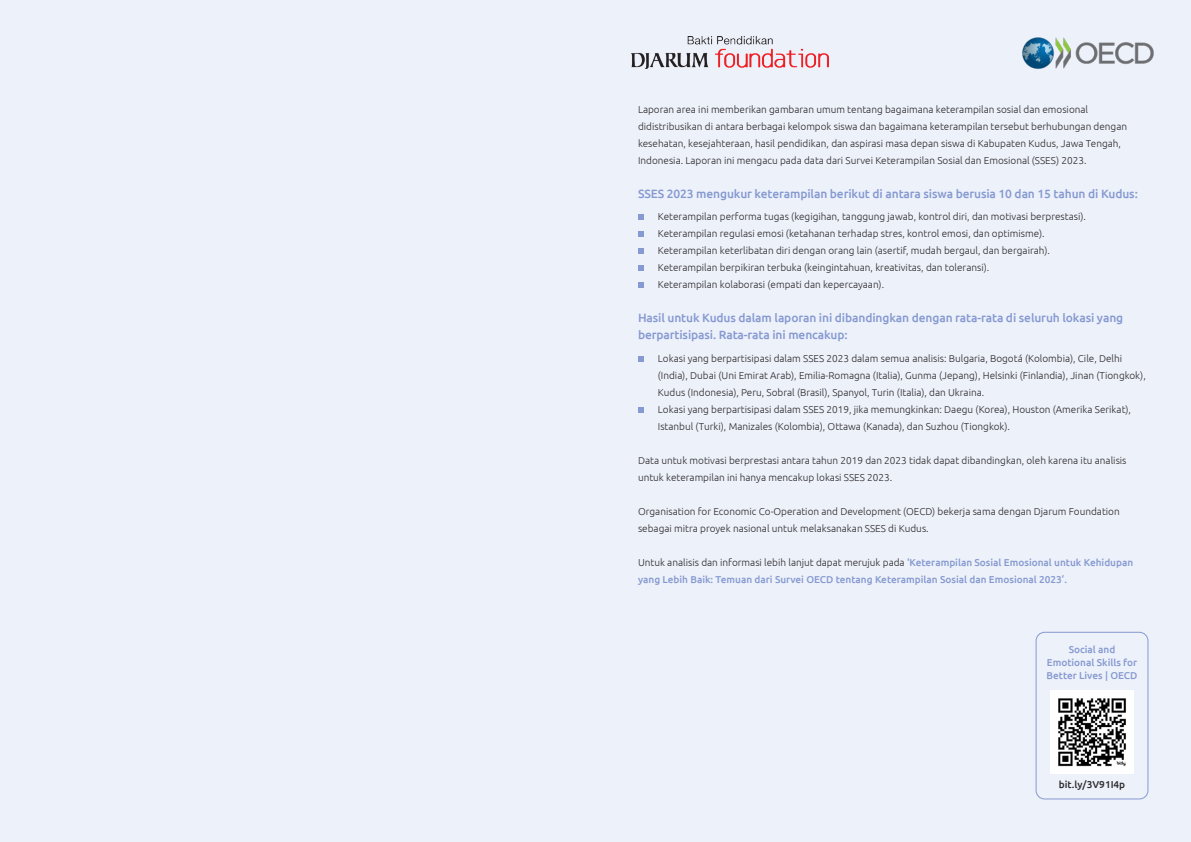
<style>
.page{position:relative;width:1191px;height:842px;background:#edf1fa}
.page>*{position:absolute;margin:0;border:0;box-sizing:border-box;transform-origin:0 0}
.t1{font:500 12px/17px "Ubuntu";letter-spacing:-.01em;color:#869ad1}
.t2{font:300 10px/17px "Ubuntu";color:#2c2a2c}
.t3{font:500 10px/13px "Ubuntu";color:#869ad1}
.t4{font:500 10px "Ubuntu";color:#2c2a2c}
.s1{font-weight:300;color:#2c2a2c}
</style>
<div class="page">
<img style="left:1022px;top:37px;width:132px;height:32px">
<img style="left:631px;top:36px;width:198px;height:33px">
<svg style="left:638px;top:407px;width:6px;height:6px"></svg>
<svg style="left:638px;top:356px;width:6px;height:6px"></svg>
<svg style="left:638px;top:282px;width:6px;height:6px"></svg>
<svg style="left:638px;top:265px;width:6px;height:6px"></svg>
<svg style="left:638px;top:248px;width:6px;height:6px"></svg>
<svg style="left:638px;top:231px;width:6px;height:6px"></svg>
<svg style="left:638px;top:214px;width:6px;height:6px"></svg>
<img style="left:1050px;top:690px;width:83px;height:84px">
<div style="left:1035px;top:632px;width:113px;height:167px;border:1px solid #869ad1;border-radius:9px"></div>
<p class="t2" style="left:638px;top:100px;width:490px">Laporan area ini memberikan gambaran umum tentang bagaimana keterampilan sosial dan emosional didistribusikan di antara berbagai kelompok siswa dan bagaimana keterampilan tersebut berhubungan dengan kesehatan, kesejahteraan, hasil pendidikan, dan aspirasi masa depan siswa di Kabupaten Kudus, Jawa Tengah, Indonesia. Laporan ini mengacu pada data dari Survei Keterampilan Sosial dan Emosional (SSES) 2023.</p>
<p class="t1" style="left:638px;top:184px;width:501px">SSES 2023 mengukur keterampilan berikut di antara siswa berusia 10 dan 15 tahun di Kudus:</p>
<p class="t2" style="left:638px;top:208px;width:449px">- Keterampilan performa tugas (kegigihan, tanggung jawab, kontrol diri, dan motivasi berprestasi).</p>
<p class="t2" style="left:638px;top:225px;width:408px">- Keterampilan regulasi emosi (ketahanan terhadap stres, kontrol emosi, dan optimisme).</p>
<p class="t2" style="left:638px;top:242px;width:413px">- Keterampilan keterlibatan diri dengan orang lain (asertif, mudah bergaul, dan bergairah).</p>
<p class="t2" style="left:638px;top:259px;width:353px">- Keterampilan berpikiran terbuka (keingintahuan, kreativitas, dan toleransi).</p>
<p class="t2" style="left:638px;top:276px;width:248px">- Keterampilan kolaborasi (empati dan kepercayaan).</p>
<p class="t1" style="left:638px;top:309px;width:487px">Hasil untuk Kudus dalam laporan ini dibandingkan dengan rata-rata di seluruh lokasi yang berpartisipasi. Rata-rata ini mencakup:</p>
<p class="t2" style="left:658px;top:350px;width:489px;text-indent:-20px">- Lokasi yang berpartisipasi dalam SSES 2023 dalam semua analisis: Bulgaria, Bogotá (Kolombia), Cile, Delhi (India), Dubai (Uni Emirat Arab), Emilia-Romagna (Italia), Gunma (Jepang), Helsinki (Finlandia), Jinan (Tiongkok),<br>Kudus (Indonesia), Peru, Sobral (Brasil), Spanyol, Turin (Italia), dan Ukraina.</p>
<p class="t2" style="left:658px;top:401px;width:475px;text-indent:-20px">- Lokasi yang berpartisipasi dalam SSES 2019, jika memungkinkan: Daegu (Korea), Houston (Amerika Serikat),<br>Istanbul (Turki), Manizales (Kolombia), Ottawa (Kanada), dan Suzhou (Tiongkok).</p>
<p class="t2" style="left:638px;top:452px;width:490px">Data untuk motivasi berprestasi antara tahun 2019 dan 2023 tidak dapat dibandingkan, oleh karena itu analisis untuk keterampilan ini hanya mencakup lokasi SSES 2023.</p>
<p class="t2" style="left:638px;top:503px;width:483px">Organisation for Economic Co-Operation and Development (OECD) bekerja sama dengan Djarum Foundation sebagai mitra proyek nasional untuk melaksanakan SSES di Kudus.</p>
<p class="t3" style="left:638px;top:554px;width:497px;line-height:17px"><span class="s1">Untuk analisis dan informasi lebih lanjut dapat merujuk pada</span> ‘Keterampilan Sosial Emosional untuk Kehidupan yang Lebih Baik: Temuan dari Survei OECD tentang Keterampilan Sosial dan Emosional 2023’.</p>
<p class="t3" style="left:1046px;top:643px;width:92px;text-align:center">Social and<br>Emotional Skills for<br>Better Lives | OECD</p>
<p class="t4" style="left:1058px;top:778px;width:68px">bit.ly/3V91I4p</p>
</div>
